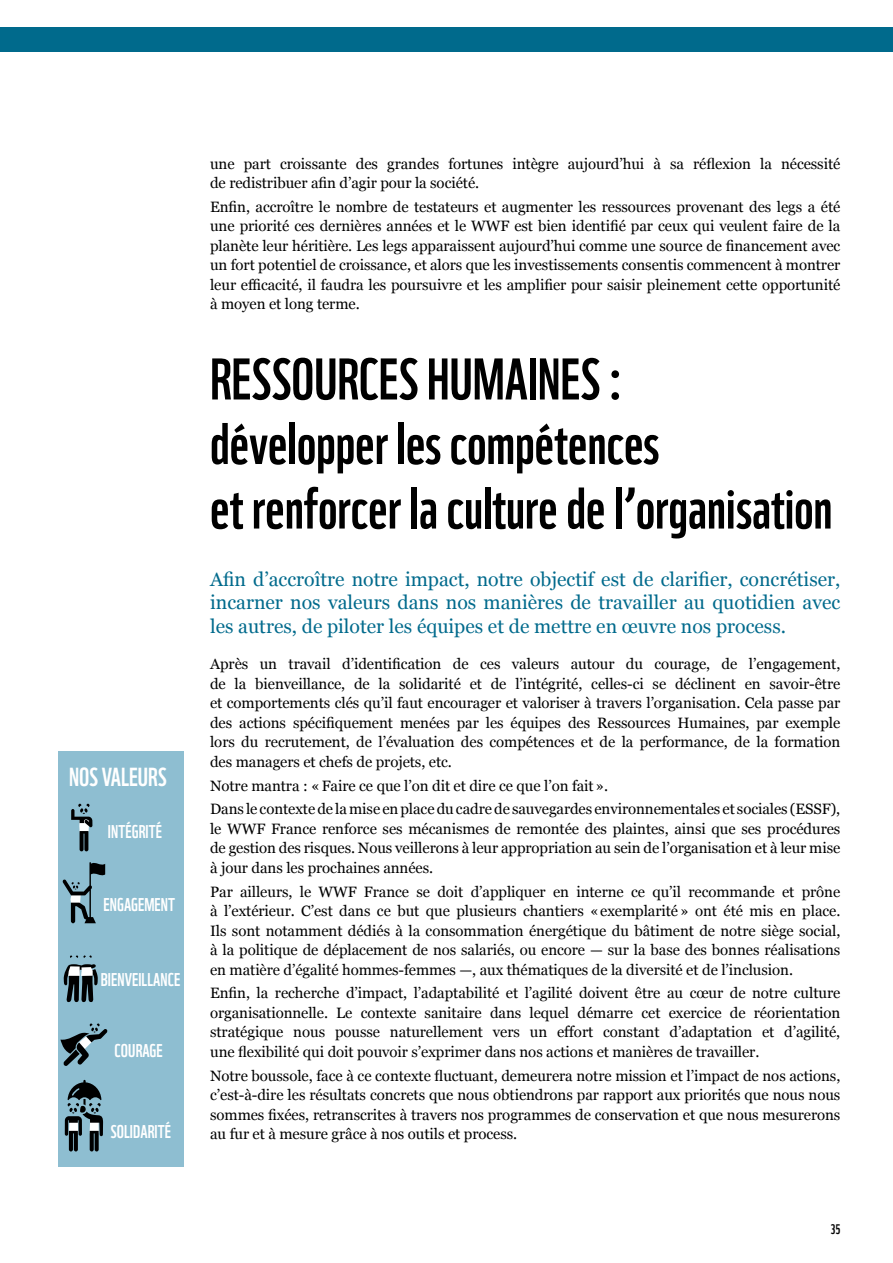
<style>
.page{position:relative;width:893px;height:1263px;background:#fff}
.page>*{position:absolute;margin:0;border:0;box-sizing:border-box;transform-origin:0 0}
.t1{font:57px/64.5px "WWF";color:#000}
.t2{font:25.35px "WWF";color:#fff}
.t3{font:19.5px/23.4px "Georgia";color:#006a8c;text-align:justify}
.t4{font:18px "WWF";letter-spacing:.005em;color:#fff}
.t5{font:15px/19.5px "Georgia";letter-spacing:-.005em;color:#000;text-align:justify}
.t6{font:13.5px "WWF";color:#000}
</style>
<div class="page">
<div style="left:0;top:28px;width:893px;height:24px;background:#006a8c"></div>
<div style="left:58px;top:751px;width:126px;height:416px;background:#8ebed1"></div>
<svg style="left:71px;top:804px;width:21px;height:47px"></svg>
<svg style="left:62px;top:862px;width:43px;height:61px"></svg>
<svg style="left:61px;top:1023px;width:47px;height:43px"></svg>
<svg style="left:65px;top:1080px;width:38px;height:71px"></svg>
<svg style="left:64px;top:964px;width:34px;height:38px"></svg>
<svg style="left:70px;top:955px;width:22px;height:3px"></svg>
<h2 class="t2" style="left:69px;top:757px;width:99px">NOS VALEURS</h2>
<p class="t4" style="left:108px;top:818px;width:55px">INTÉGRITÉ</p>
<p class="t4" style="left:103px;top:890px;width:73px">ENGAGEMENT</p>
<p class="t4" style="left:101px;top:965px;width:81px">BIENVEILLANCE</p>
<p class="t4" style="left:115px;top:1036px;width:50px">COURAGE</p>
<p class="t4" style="left:110px;top:1117px;width:62px">SOLIDARITÉ</p>
<p class="t5" style="left:210px;top:153px;width:632px">une part croissante des grandes fortunes intègre aujourd’hui à sa réflexion la nécessité de redistribuer afin d’agir pour la société.</p>
<p class="t5" style="left:210px;top:196px;width:632px">Enfin, accroître le nombre de testateurs et augmenter les ressources provenant des legs a été une priorité ces dernières années et le WWF est bien identifié par ceux qui veulent faire de la planète leur héritière. Les legs apparaissent aujourd’hui comme une source de financement avec un fort potentiel de croissance, et alors que les investissements consentis commencent à montrer leur efficacité, il faudra les poursuivre et les amplifier pour saisir pleinement cette opportunité à moyen et long terme.</p>
<h1 class="t1" style="left:210px;top:341px;width:624px">RESSOURCES HUMAINES :<br>développer les compétences<br>et renforcer la culture de l’organisation</h1>
<h3 class="t3" style="left:210px;top:567px;width:632px">Afin d’accroître notre impact, notre objectif est de clarifier, concrétiser, incarner nos valeurs dans nos manières de travailler au quotidien avec les autres, de piloter les équipes et de mettre en œuvre nos process.</h3>
<p class="t5" style="left:210px;top:654px;width:632px">Après un travail d’identification de ces valeurs autour du courage, de l’engagement, de la bienveillance, de la solidarité et de l’intégrité, celles-ci se déclinent en savoir-être et comportements clés qu’il faut encourager et valoriser à travers l’organisation. Cela passe par des actions spécifiquement menées par les équipes des Ressources Humaines, par exemple lors du recrutement, de l’évaluation des compétences et de la performance, de la formation des managers et chefs de projets, etc.</p>
<p class="t5" style="left:210px;top:773px;width:632px;line-height:23.7px">Notre mantra : «Faire ce que l’on dit et dire ce que l’on fait».<br>Dans le contexte de la mise en place du cadre de sauvegardes environnementales et sociales (ESSF),</p>
<p class="t5" style="left:210px;top:818px;width:632px">le WWF France renforce ses mécanismes de remontée des plaintes, ainsi que ses procédures de gestion des risques. Nous veillerons à leur appropriation au sein de l’organisation et à leur mise à jour dans les prochaines années.</p>
<p class="t5" style="left:210px;top:881px;width:632px">Par ailleurs, le WWF France se doit d’appliquer en interne ce qu’il recommande et prône à l’extérieur. C’est dans ce but que plusieurs chantiers «exemplarité» ont été mis en place.<br>Ils sont notamment dédiés à la consommation énergétique du bâtiment de notre siège social, à la politique de déplacement de nos salariés, ou encore — sur la base des bonnes réalisations en matière d’égalité hommes-femmes —, aux thématiques de la diversité et de l’inclusion.</p>
<p class="t5" style="left:210px;top:983px;width:632px">Enfin, la recherche d’impact, l’adaptabilité et l’agilité doivent être au cœur de notre culture organisationnelle. Le contexte sanitaire dans lequel démarre cet exercice de réorientation stratégique nous pousse naturellement vers un effort constant d’adaptation et d’agilité, une flexibilité qui doit pouvoir s’exprimer dans nos actions et manières de travailler.</p>
<p class="t5" style="left:210px;top:1065px;width:632px">Notre boussole, face à ce contexte fluctuant, demeurera notre mission et l’impact de nos actions, c’est-à-dire les résultats concrets que nous obtiendrons par rapport aux priorités que nous nous sommes fixées, retranscrites à travers nos programmes de conservation et que nous mesurerons au fur et à mesure grâce à nos outils et process.</p>
<p class="t6" style="left:830px;top:1219px;width:11px">35</p>
</div>
